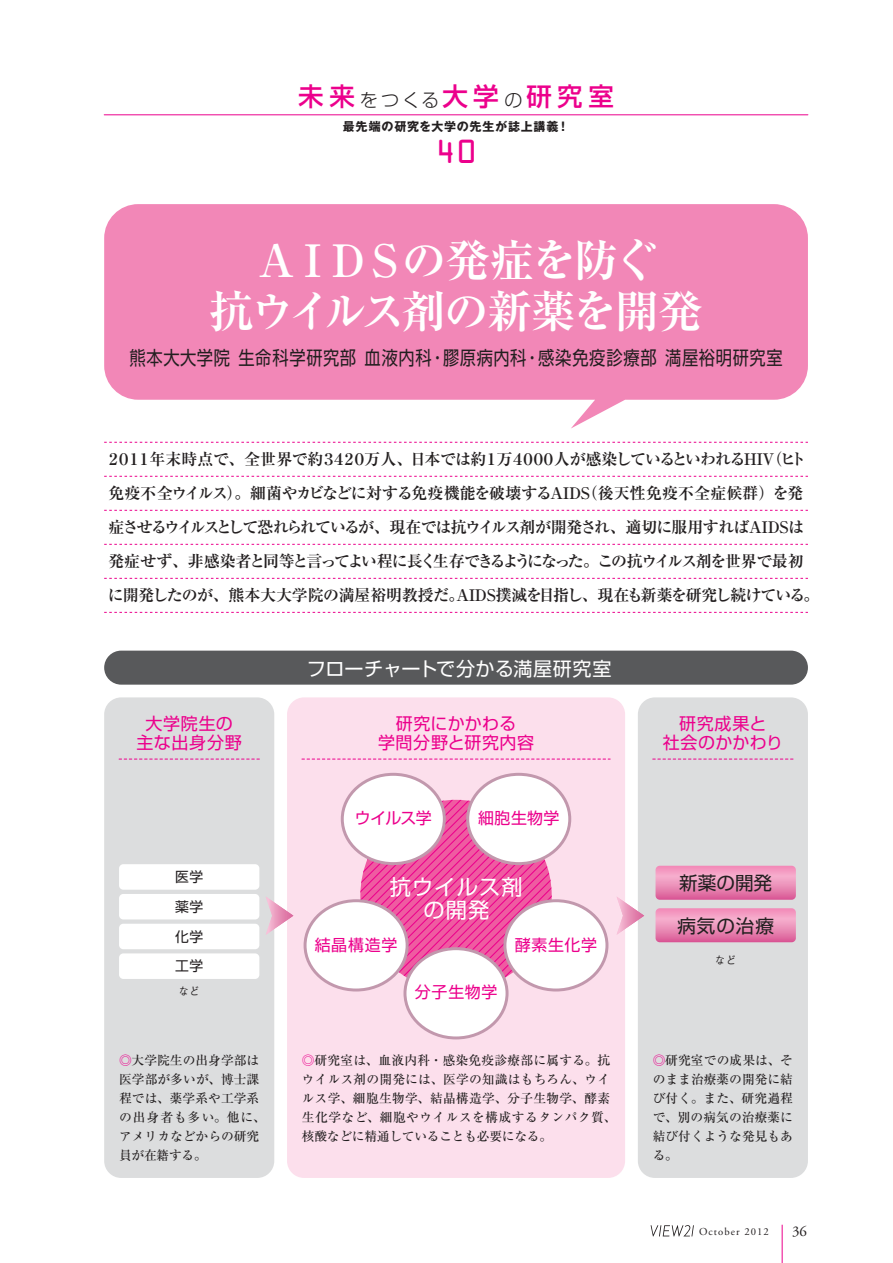
<style>
.page{position:relative;width:893px;height:1263px;background:#fff}
.page>*{position:absolute;margin:0;border:0;box-sizing:border-box;transform-origin:0 0}
.t1{font:44.7px/51px "Ryumin Pro Bold 90 msp RKSJ H";letter-spacing:-.07em;color:#fff;text-align:center}
.t2{font:30px "OCRA Std";color:#ec008c}
.t3{font:25.5px "Shin Go Pro Medium 90 msp RKSJ V";letter-spacing:.215em;color:#ec008c}
.t4{font:21.3px/23.4px "Shin Go Pro Regular 90 msp RKSJ H";letter-spacing:.05em;color:#fff;text-align:center}
.t5{font:19.2px "Shin Go Pro Regular 90 msp RKSJ H";letter-spacing:.04em;color:#231f20;scale:.85 1}
.t6{font:19.2px "Shin Go Pro Regular 90 msp RKSJ H";letter-spacing:.005em;color:#fff}
.t7{font:18.6px "Shin Go Pro Regular 90 msp RKSJ H";letter-spacing:.025em;color:#231f20}
.t8{font:16.95px/19.2px "Shin Go Pro Regular 90 msp RKSJ H";letter-spacing:.03em;color:#ec008c;text-align:center}
.t9{font:15.9px/34px "Ryumin Pro Bold 90 msp RKSJ H";letter-spacing:-.075em;color:#231f20}
.t10{font:15.9px "Shin Go Pro Regular 90 msp RKSJ H";letter-spacing:.03em;color:#ec008c}
.t11{font:14.85px "Adobe Garamond Pro";color:#231f20}
.t12{font:13.8px "Shin Go Pro Regular 90 msp RKSJ H";letter-spacing:.02em;color:#231f20}
.t13{font:12.75px/19.2px "Ryumin Pro Medium 90 msp RKSJ H";letter-spacing:.01em;color:#231f20}
.t14{font:12px "Gothic MB101 Pro Bold 90 msp RKSJ H";letter-spacing:.06em;color:#231f20}
.t15{font:10.65px "Adobe Garamond Pro";letter-spacing:.1em;color:#231f20}
.t16{font:10.65px "Gothic BBB Pro Medium 90 msp RKSJ H";color:#231f20}
.s1{font-family:"Shin Go Pro Light 90 msp RKSJ H";font-size:18px;color:#231f20}
.s2{color:#ec008c}
</style>
<div class="page">
<div style="left:638px;top:697px;width:170px;height:481px;background:#dcddde;border-radius:17px"></div>
<div style="left:104px;top:697px;width:170px;height:481px;background:#dcddde;border-radius:17px"></div>
<div style="left:104px;top:651px;width:704px;height:34px;background:#58595b;border-radius:17px"></div>
<div style="left:287px;top:697px;width:338px;height:481px;background:#fcdfec;border-radius:17px"></div>
<svg style="left:360px;top:800px;width:192px;height:191px;background:#ed55a1"></svg>
<div style="left:468px;top:774px;width:102px;height:90px;background:#fff;border-radius:50%"></div>
<div style="left:466px;top:773px;width:105px;height:92px;border:3px solid #c298ad;border-radius:50%"></div>
<div style="left:342px;top:774px;width:102px;height:90px;background:#fff;border-radius:50%"></div>
<div style="left:341px;top:773px;width:105px;height:92px;border:3px solid #c298ad;border-radius:50%"></div>
<div style="left:305px;top:901px;width:102px;height:89px;background:#fff;border-radius:50%"></div>
<div style="left:304px;top:899px;width:105px;height:92px;border:3px solid #c298ad;border-radius:50%"></div>
<div style="left:405px;top:949px;width:102px;height:89px;background:#fff;border-radius:50%"></div>
<div style="left:403px;top:947px;width:105px;height:92px;border:3px solid #c298ad;border-radius:50%"></div>
<div style="left:505px;top:901px;width:102px;height:89px;background:#fff;border-radius:50%"></div>
<div style="left:503px;top:899px;width:105px;height:92px;border:3px solid #c298ad;border-radius:50%"></div>
<hr style="left:104px;top:114px;width:704px;height:1px;background:#ec008c">
<svg style="left:104px;top:578px;width:704px;height:1px"></svg>
<svg style="left:104px;top:612px;width:704px;height:1px"></svg>
<svg style="left:104px;top:544px;width:704px;height:1px"></svg>
<svg style="left:104px;top:510px;width:704px;height:1px"></svg>
<svg style="left:104px;top:476px;width:704px;height:1px"></svg>
<svg style="left:104px;top:442px;width:704px;height:1px"></svg>
<svg style="left:119px;top:759px;width:140px;height:1px"></svg>
<svg style="left:653px;top:759px;width:140px;height:1px"></svg>
<svg style="left:266px;top:897px;width:27px;height:38px"></svg>
<svg style="left:617px;top:897px;width:27px;height:38px"></svg>
<div style="left:104px;top:204px;width:704px;height:196px;background:#f287b7;border-radius:34px"></div>
<svg style="left:302px;top:759px;width:308px;height:1px"></svg>
<div style="left:119px;top:924px;width:140px;height:25px;background:#fff;border-radius:4px"></div>
<div style="left:119px;top:894px;width:140px;height:25px;background:#fff;border-radius:4px"></div>
<div style="left:119px;top:864px;width:140px;height:26px;background:#fff;border-radius:4px"></div>
<div style="left:119px;top:953px;width:140px;height:26px;background:#fff;border-radius:4px"></div>
<svg style="left:655px;top:866px;width:141px;height:34px;background:#eb8cb7"></svg>
<svg style="left:655px;top:908px;width:141px;height:34px;background:#eb8db7"></svg>
<hr style="left:782px;top:1225px;width:1px;height:38px;background:#ec008c">
<svg style="left:651px;top:1225px;width:43px;height:11px"></svg>
<h3 class="t3" style="left:298px;top:87px;width:317px">未来<span class="s1">をつくる</span>大学<span class="s1">の</span>研究室</h3>
<p class="t14" style="left:343px;top:122px;width:228px">最先端の研究を大学の先生が誌上講義！</p>
<h2 class="t2" style="left:435px;top:135px;width:44px">40</h2>
<h1 class="t1" style="left:209px;top:240px;width:495px">ＡＩＤＳの発症を防ぐ<br>抗ウイルス剤の新薬を開発</h1>
<p class="t5" style="left:129px;top:350px;width:770px">熊本大大学院生命科学研究部血液内科・膠原病内科・感染免疫診療部満屋裕明研究室</p>
<p class="t9" style="left:106px;top:444px;width:715px">２０１１年末時点で、全世界で約３４２０万人、日本では約１万４０００人が感染しているといわれるＨＩＶ（ヒト免疫不全ウイルス）。細菌やカビなどに対する免疫機能を破壊するＡＩＤＳ（後天性免疫不全症候群）を発症させるウイルスとして恐れられているが、現在では抗ウイルス剤が開発され、適切に服用すればＡＩＤＳは発症せず、非感染者と同等と言ってよい程に長く生存できるようになった。この抗ウイルス剤を世界で最初に開発したのが、熊本大大学院の満屋裕明教授だ。ＡＩＤＳ撲滅を目指し、現在も新薬を研究し続けている。</p>
<p class="t8" style="left:137px;top:716px;width:107px">大学院生の主な出身分野</p>
<p class="t12" style="left:175px;top:872px;width:29px">医学</p>
<p class="t12" style="left:175px;top:901px;width:29px">薬学</p>
<p class="t12" style="left:175px;top:931px;width:29px">化学</p>
<p class="t12" style="left:175px;top:961px;width:29px">工学</p>
<p class="t16" style="left:178px;top:987px;width:23px">など</p>
<p class="t13" style="left:119px;top:1052px;width:148px"><span class="s2">◎</span>大学院生の出身学部は医学部が多いが、博士課程では、薬学系や工学系の出身者も多い。他に、アメリカなどからの研究員が在籍する。</p>
<p class="t6" style="left:307px;top:661px;width:306px">フローチャートで分かる満屋研究室</p>
<p class="t8" style="left:378px;top:716px;width:158px">研究にかかわる<br>学問分野と研究内容</p>
<p class="t10" style="left:355px;top:812px;width:79px">ウイルス学</p>
<p class="t10" style="left:478px;top:812px;width:83px">細胞生物学</p>
<h3 class="t4" style="left:390px;top:878px;width:134px">抗ウイルス剤の開発</h3>
<p class="t10" style="left:315px;top:938px;width:84px">結晶構造学</p>
<p class="t10" style="left:415px;top:986px;width:84px">分子生物学</p>
<p class="t10" style="left:515px;top:939px;width:84px">酵素生化学</p>
<p class="t13" style="left:302px;top:1052px;width:316px"><span class="s2">◎</span>研究室は、血液内科・感染免疫診療部に属する。抗ウイルス剤の開発には、医学の知識はもちろん、ウイルス学、細胞生物学、結晶構造学、分子生物学、酵素生化学など、細胞やウイルスを構成するタンパク質、核酸などに精通していることも必要になる。</p>
<p class="t8" style="left:663px;top:716px;width:122px">研究成果と<br>社会のかかわり</p>
<p class="t7" style="left:679px;top:876px;width:95px">新薬の開発</p>
<p class="t7" style="left:677px;top:919px;width:98px">病気の治療</p>
<p class="t16" style="left:715px;top:956px;width:23px">など</p>
<p class="t13" style="left:653px;top:1052px;width:142px;text-align:justify"><span class="s2">◎</span>研究室での成果は、そのまま治療薬の開発に結び付く。また、研究過程で、別の病気の治療薬に結び付くような発見もある。</p>
<p class="t15" style="left:699px;top:1225px;width:71px">October 2012</p>
<p class="t11" style="left:792px;top:1222px;width:16px">36</p>
</div>
